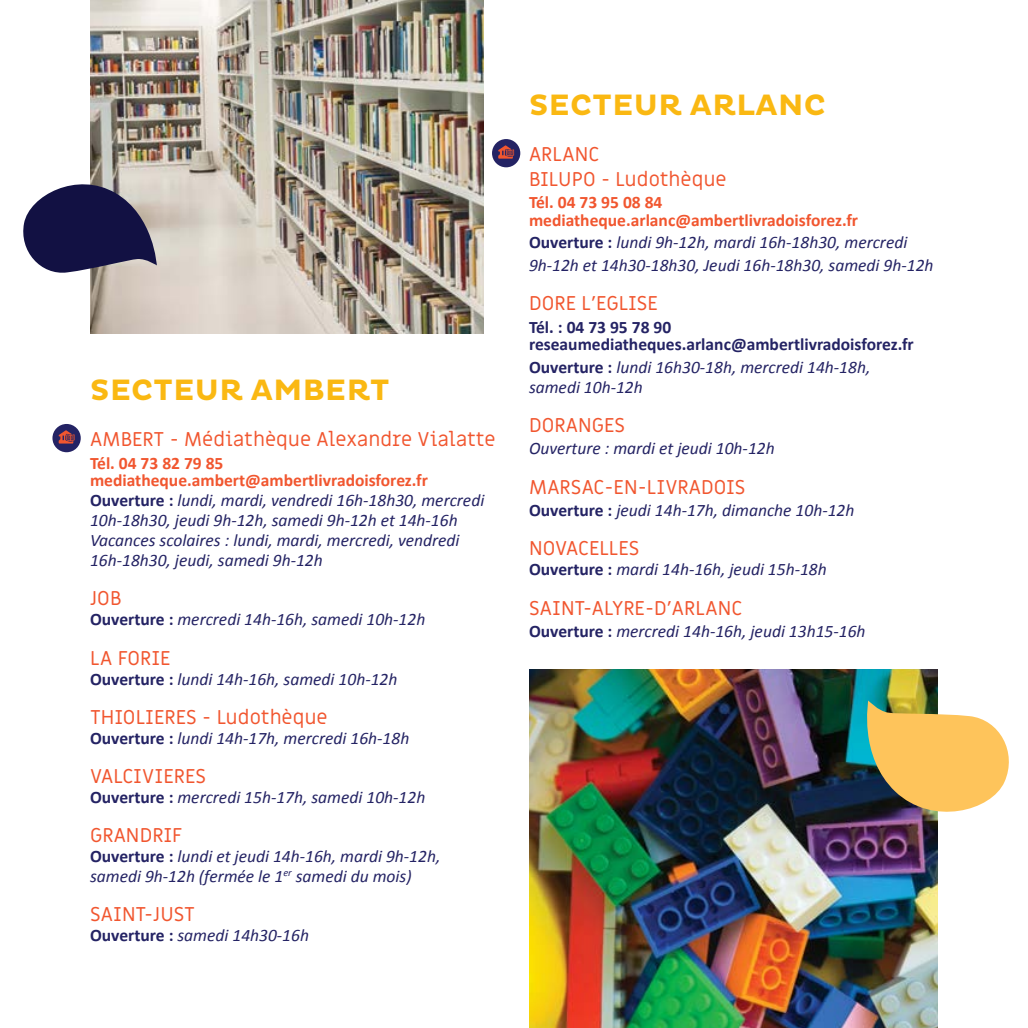
<style>
.page{position:relative;width:1028px;height:1028px;background:#fff}
.page>*{position:absolute;margin:0;border:0;box-sizing:border-box;transform-origin:0 0}
.t1{font:700 30px "Pluto";letter-spacing:.015em;color:#fab812}
.t2{font:20px/25px "Miriam Libre";color:#f1562f}
.t3{font:italic 17.5px/20px "Calibri";color:#242364}
.t4{font:700 17.5px/17.5px "Calibri";color:#f1562f}
.t5{font:700 17.5px/17.5px "Calibri";color:#242364}
.s1{font-weight:700;font-style:normal}
</style>
<div class="page">
<img style="left:90px;top:0;width:393px;height:333px">
<img style="left:529px;top:669px;width:409px;height:359px">
<svg style="left:23px;top:170px;width:134px;height:106px"></svg>
<svg style="left:858px;top:700px;width:151px;height:126px"></svg>
<div style="left:52px;top:424px;width:29px;height:28px;background:#242364;border-radius:50%"></div>
<svg style="left:59px;top:430px;width:16px;height:13px"></svg>
<div style="left:492px;top:139px;width:28px;height:28px;background:#242364;border-radius:50%"></div>
<svg style="left:498px;top:145px;width:16px;height:14px"></svg>
<h1 class="t1" style="left:90px;top:372px;width:301px">SECTEUR AMBERT</h1>
<p class="t2" style="left:90px;top:427px;width:407px">AMBERT - Médiathèque Alexandre Vialatte</p>
<p class="t4" style="left:90px;top:454px;width:339px">Tél. 04 73 82 79 85 mediatheque.ambert@ambertlivradoisforez.fr</p>
<p class="t3" style="left:90px;top:489px;width:396px"><span class="s1">Ouverture :</span> lundi, mardi, vendredi 16h-18h30, mercredi 10h-18h30, jeudi 9h-12h, samedi 9h-12h et 14h-16h Vacances scolaires : lundi, mardi, mercredi, vendredi 16h-18h30, jeudi, samedi 9h-12h</p>
<p class="t2" style="left:90px;top:586px;width:33px">JOB</p>
<p class="t3" style="left:90px;top:609px;width:337px"><span class="s1">Ouverture :</span> mercredi 14h-16h, samedi 10h-12h</p>
<p class="t2" style="left:90px;top:646px;width:82px">LA FORIE</p>
<p class="t3" style="left:90px;top:668px;width:309px"><span class="s1">Ouverture :</span> lundi 14h-16h, samedi 10h-12h</p>
<p class="t2" style="left:90px;top:705px;width:239px">THIOLIERES - Ludothèque</p>
<p class="t3" style="left:90px;top:727px;width:321px"><span class="s1">Ouverture :</span> lundi 14h-17h, mercredi 16h-18h</p>
<p class="t2" style="left:90px;top:764px;width:118px">VALCIVIERES</p>
<p class="t3" style="left:90px;top:786px;width:337px"><span class="s1">Ouverture :</span> mercredi 15h-17h, samedi 10h-12h</p>
<p class="t2" style="left:90px;top:823px;width:94px">GRANDRIF</p>
<p class="t3" style="left:90px;top:845px;width:352px"><span class="s1">Ouverture :</span> lundi et jeudi 14h-16h, mardi 9h-12h, samedi 9h-12h (fermée le 1<sup>er</sup> samedi du mois)</p>
<p class="t2" style="left:90px;top:902px;width:107px">SAINT-JUST</p>
<p class="t3" style="left:90px;top:924px;width:220px"><span class="s1">Ouverture :</span> samedi 14h30-16h</p>
<h1 class="t1" style="left:529px;top:87px;width:298px">SECTEUR ARLANC</h1>
<p class="t2" style="left:529px;top:142px;width:199px">ARLANC<br>BILUPO - Ludothèque</p>
<p class="t4" style="left:529px;top:194px;width:330px">Tél. 04 73 95 08 84 mediatheque.arlanc@ambertlivradoisforez.fr</p>
<p class="t3" style="left:529px;top:231px;width:406px;line-height:22.5px"><span class="s1">Ouverture :</span> lundi 9h-12h, mardi 16h-18h30, mercredi<br>9h-12h et 14h30-18h30, Jeudi 16h-18h30, samedi 9h-12h</p>
<p class="t2" style="left:529px;top:291px;width:130px">DORE L’EGLISE</p>
<p class="t5" style="left:529px;top:318px;width:386px">Tél. : 04 73 95 78 90 reseaumediatheques.arlanc@ambertlivradoisforez.fr</p>
<p class="t3" style="left:529px;top:356px;width:343px"><span class="s1">Ouverture :</span> lundi 16h30-18h, mercredi 14h-18h, samedi 10h-12h</p>
<p class="t2" style="left:529px;top:413px;width:98px">DORANGES</p>
<p class="t3" style="left:529px;top:438px;width:247px">Ouverture : mardi et jeudi 10h-12h</p>
<p class="t2" style="left:529px;top:475px;width:218px">MARSAC-EN-LIVRADOIS</p>
<p class="t3" style="left:529px;top:499px;width:327px"><span class="s1">Ouverture :</span> jeudi 14h-17h, dimanche 10h-12h</p>
<p class="t2" style="left:529px;top:536px;width:112px">NOVACELLES</p>
<p class="t3" style="left:529px;top:559px;width:299px"><span class="s1">Ouverture :</span> mardi 14h-16h, jeudi 15h-18h</p>
<p class="t2" style="left:529px;top:596px;width:215px">SAINT-ALYRE-D’ARLANC</p>
<p class="t3" style="left:529px;top:620px;width:338px"><span class="s1">Ouverture :</span> mercredi 14h-16h, jeudi 13h15-16h</p>
</div>
